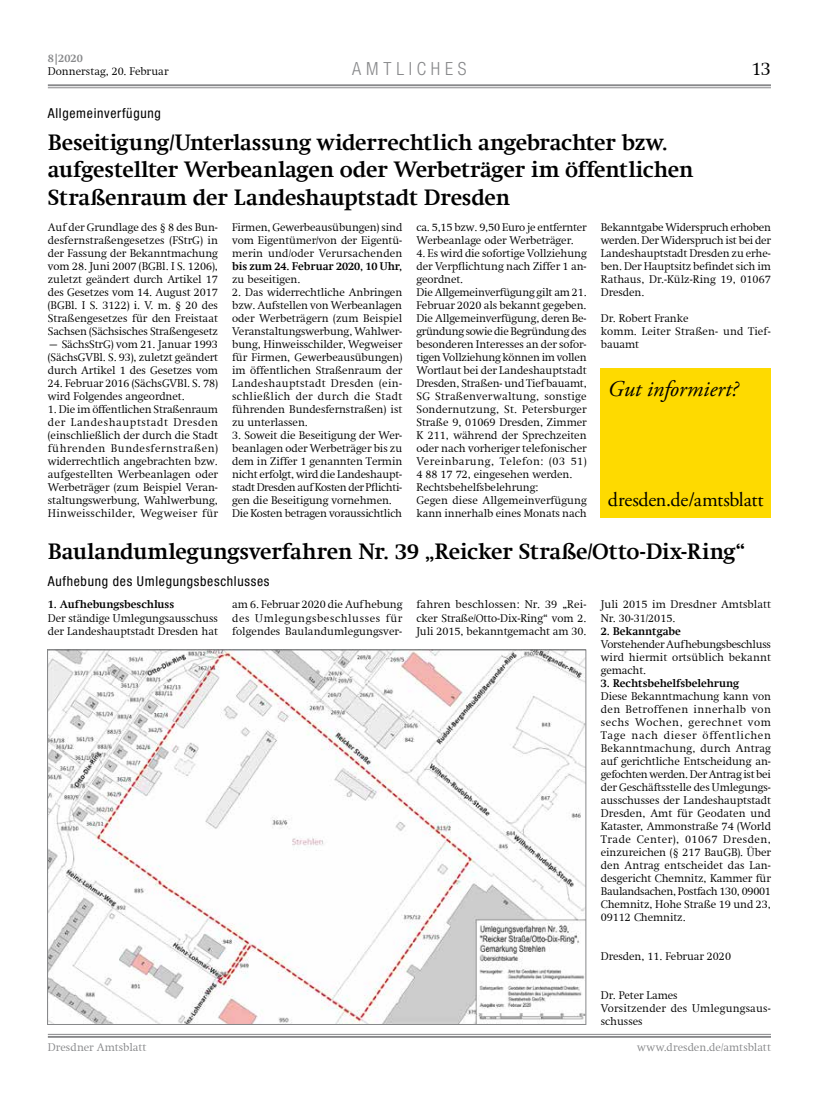
<style>
.page{position:relative;width:833px;height:1117px;background:#fff}
.page>*{position:absolute;margin:0;border:0;box-sizing:border-box;transform-origin:0 0}
.Über-3spaltig{font:700 22.5px/27.5px "Swift Com";letter-spacing:-.01em;color:#000}
.Über-2spaltig{font:italic 22.5px "Adobe Garamond Pro";letter-spacing:-.005em;color:#000}
.Über-2spaltig-2{font:20px "Adobe Garamond Pro";letter-spacing:-.015em;color:#000}
.t1{font:300 18.75px "Swift Com";color:#000}
.t2{font:300 condensed 18.12px "Helvetica Neue";letter-spacing:.265em;color:#87888a}
.Unterzeile_amtl{font:condensed 13.75px "Helvetica Neue";letter-spacing:.05em;color:#000}
.Dachzeile_amtl{font:condensed 13.75px "Helvetica Neue";letter-spacing:.05em;color:#000}
.Fliesstext{font:300 11.25px/13px "Swift Com";letter-spacing:-.005em;color:#000;text-align:justify}
.Fliesstext_bold{font:300 11.25px/13px "Swift Com";letter-spacing:-.005em;color:#000;text-align:justify}
.Fliesstext_bold-2{font:700 11.25px "Swift Com";letter-spacing:-.005em;color:#000}
.t3{font:300 11.25px "Swift Com";letter-spacing:.005em;color:#87888a}
.Fliesstext_bold-3{font:300 11.25px/13px "Swift Com";letter-spacing:.015em;color:#000}
.t4{font:700 11.25px "Swift Com";color:#87888a}
.s1{font-weight:700}
</style>
<div class="page">
<hr style="left:48px;top:87px;width:723px;height:1px;background:#87888a">
<hr style="left:48px;top:84px;width:723px;height:2px;background:#87888a">
<hr style="left:48px;top:1033px;width:723px;height:1px;background:#87888a">
<hr style="left:48px;top:1035px;width:723px;height:2px;background:#87888a">
<img style="left:49px;top:651px;width:535px;height:371px">
<div style="left:601px;top:368px;width:170px;height:149px;background:#feda00"></div>
<p class="t4" style="left:48px;top:52px;width:36px">8|2020</p>
<p class="Fliesstext_bold" style="left:48px;top:65px;width:122px">Donnerstag, 20. Februar</p>
<p class="Dachzeile_amtl" style="left:48px;top:105px;width:114px">Allgemeinverfügung</p>
<h3 class="t2" style="left:352px;top:58px;width:116px">AMTLICHES</h3>
<h3 class="t1" style="left:751px;top:58px;width:21px">13</h3>
<p class="Über-3spaltig" style="left:48px;top:128px;width:647px">Beseitigung/Unterlassung widerrechtlich angebrachter bzw. aufgestellter Werbeanlagen oder Werbeträger im öffentlichen<br>Straßenraum der Landeshauptstadt Dresden</p>
<p class="Fliesstext" style="left:48px;top:221px;width:172px">Auf der Grundlage des § 8 des Bun&shy;desfernstraßengesetzes (FStrG) in der Fassung der Bekanntmachung vom 28. Juni 2007 (BGBl. I S. 1206), zuletzt geändert durch Artikel 17 des Gesetzes vom 14. August 2017 (BGBl. I S. 3122) i. V. m. § 20 des Straßengesetzes für den Freistaat Sachsen (Sächsisches Straßengesetz</p>
<p class="Fliesstext" style="left:48px;top:338px;width:172px">– SächsStrG) vom 21. Januar 1993 (SächsGVBl. S. 93), zuletzt geändert durch Artikel 1 des Gesetzes vom</p>
<p class="Fliesstext" style="left:48px;top:377px;width:172px">24. Februar 2016 (SächsGVBl. S. 78) wird Folgendes angeordnet.</p>
<p class="Fliesstext" style="left:48px;top:403px;width:172px">1. Die im öffentlichen Straßenraum der Landeshauptstadt Dresden (einschließlich der durch die Stadt führenden Bundesfernstraßen) widerrechtlich angebrachten bzw. aufgestellten Werbeanlagen oder Werbeträger (zum Beispiel Veran&shy;staltungswerbung, Wahlwerbung, Hinweisschilder, Wegweiser für</p>
<p class="Fliesstext" style="left:232px;top:221px;width:172px">Firmen, Gewerbeausübungen) sind vom Eigentümer/von der Eigentü&shy;merin und/oder Verursachenden <span class="s1">bis zum 24. Februar 2020, 10 Uhr, </span>zu beseitigen.</p>
<p class="Fliesstext" style="left:232px;top:286px;width:172px">2. Das widerrechtliche Anbringen bzw. Aufstellen von Werbeanlagen oder Werbeträgern (zum Beispiel Veranstaltungswerbung, Wahlwer&shy;bung, Hinweisschilder, Wegweiser für Firmen, Gewerbeausübungen) im öffentlichen Straßenraum der Landeshauptstadt Dresden (ein&shy;schließlich der durch die Stadt führenden Bundesfernstraßen) ist zu unterlassen.</p>
<p class="Fliesstext" style="left:232px;top:429px;width:172px">3. Soweit die Beseitigung der Wer&shy;beanlagen oder Werbeträger bis zu dem in Ziffer 1 genannten Termin nicht erfolgt, wird die Landeshaupt&shy;stadt Dresden auf Kosten der Pflichti&shy;gen die Beseitigung vornehmen.</p>
<p class="Fliesstext" style="left:232px;top:507px;width:171px">Die Kosten betragen voraussichtlich</p>
<p class="Fliesstext" style="left:416px;top:221px;width:172px">ca. 5,15 bzw. 9,50 Euro je entfernter<br>Werbeanlage oder Werbeträger.</p>
<p class="Fliesstext" style="left:416px;top:247px;width:172px">4. Es wird die sofortige Vollziehung der Verpflichtung nach Ziffer 1 an&shy;geordnet.</p>
<p class="Fliesstext" style="left:416px;top:286px;width:172px">Die Allgemeinverfügung gilt am 21.<br>Februar 2020 als bekannt gegeben.<br>Die Allgemeinverfügung, deren Be&shy;gründung sowie die Begründung des besonderen Interesses an der sofor&shy;tigen Vollziehung können im vollen Wortlaut bei der Landeshauptstadt Dresden, Straßen- und Tiefbauamt, SG Straßenverwaltung, sonstige Sondernutzung, St. Petersburger Straße 9, 01069 Dresden, Zimmer K 211, während der Sprechzeiten oder nach vorheriger telefonischer Vereinbarung, Telefon: (03 51)<br>4 88 17 72, eingesehen werden.</p>
<p class="Fliesstext" style="left:416px;top:481px;width:123px">Rechtsbehelfsbelehrung:</p>
<p class="Fliesstext" style="left:416px;top:494px;width:172px">Gegen diese Allgemeinverfügung kann innerhalb eines Monats nach</p>
<p class="Fliesstext" style="left:601px;top:221px;width:172px">Bekanntgabe Widerspruch erhoben werden. Der Widerspruch ist bei der Landeshauptstadt Dresden zu erhe&shy;ben. Der Hauptsitz befindet sich im</p>
<p class="Fliesstext" style="left:601px;top:273px;width:172px">Rathaus, Dr.-Külz-Ring 19, 01067<br>Dresden.</p>
<p class="Fliesstext" style="left:601px;top:312px;width:89px">Dr. Robert Franke</p>
<p class="Fliesstext" style="left:601px;top:325px;width:172px">komm. Leiter Straßen- und Tief&shy;bauamt</p>
<p class="Über-2spaltig" style="left:608px;top:375px;width:132px">Gut informiert?</p>
<p class="Über-2spaltig-2" style="left:608px;top:487px;width:157px">dresden.de/amtsblatt</p>
<p class="Über-3spaltig" style="left:48px;top:538px;width:699px">Baulandumlegungsverfahren Nr. 39 „Reicker Straße/Otto-Dix-Ring“</p>
<p class="Unterzeile_amtl" style="left:48px;top:573px;width:223px">Aufhebung des Umlegungsbeschlusses</p>
<p class="Fliesstext_bold-2" style="left:48px;top:598px;width:128px">1. Aufhebungsbeschluss</p>
<p class="Fliesstext_bold" style="left:48px;top:611px;width:172px">Der ständige Umlegungsausschuss der Landeshauptstadt Dresden hat</p>
<p class="Fliesstext_bold" style="left:232px;top:598px;width:172px">am 6. Februar 2020 die Aufhebung des Umlegungsbeschlusses für folgendes Baulandumlegungsver-</p>
<p class="Fliesstext_bold" style="left:416px;top:598px;width:172px">fahren beschlossen: Nr. 39 „Rei&shy;cker Straße/Otto-Dix-Ring“ vom 2.<br>Juli 2015, bekanntgemacht am 30.</p>
<p class="Fliesstext_bold" style="left:601px;top:598px;width:172px">Juli 2015 im Dresdner Amtsblatt<br>Nr. 30-31/2015.</p>
<p class="Fliesstext_bold-2" style="left:601px;top:624px;width:82px">2. Bekanntgabe</p>
<p class="Fliesstext_bold" style="left:601px;top:637px;width:172px">Vorstehender Aufhebungsbeschluss wird hiermit ortsüblich bekannt gemacht.</p>
<p class="Fliesstext_bold-2" style="left:601px;top:676px;width:140px">3. Rechtsbehelfsbelehrung</p>
<p class="Fliesstext_bold" style="left:601px;top:689px;width:172px">Diese Bekanntmachung kann von den Betroffenen innerhalb von sechs Wochen, gerechnet vom Tage nach dieser öffentlichen Bekanntmachung, durch Antrag auf gerichtliche Entscheidung an&shy;gefochten werden. Der Antrag ist bei der Geschäftsstelle des Umlegungs&shy;ausschusses der Landeshauptstadt Dresden, Amt für Geodaten und Kataster, Ammonstraße 74 (World Trade Center), 01067 Dresden, einzureichen (§ 217 BauGB). Über den Antrag entscheidet das Lan&shy;desgericht Chemnitz, Kammer für Baulandsachen, Postfach 130, 09001<br>Chemnitz, Hohe Straße 19 und 23, 09112 Chemnitz.</p>
<p class="Fliesstext_bold" style="left:601px;top:949px;width:132px">Dresden, 11. Februar 2020</p>
<p class="Fliesstext_bold" style="left:601px;top:988px;width:78px">Dr. Peter Lames</p>
<p class="Fliesstext_bold-3" style="left:601px;top:1001px;width:172px">Vorsitzender des Umlegungsaus&shy;schusses</p>
<p class="t3" style="left:48px;top:1040px;width:100px">Dresdner Amtsblatt</p>
<p class="t3" style="left:637px;top:1040px;width:135px">www.dresden.de/amtsblatt</p>
</div>
